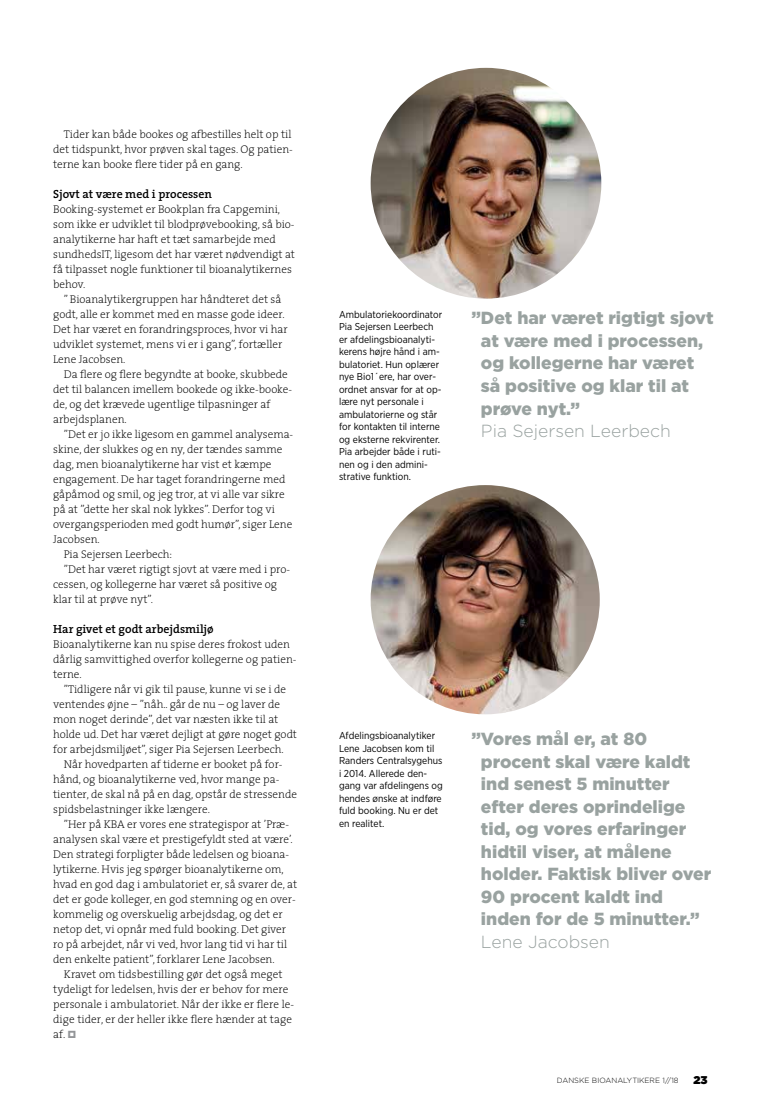
<style>
.page{position:relative;width:762px;height:1117px;background:#fff}
.page>*{position:absolute;margin:0;border:0;box-sizing:border-box;transform-origin:0 0}
.t1{font:900 17.5px/22.5px "Gotham";color:#99a2a0}
.t2{font:300 17.5px "Gotham";color:#99a2a0}
.t3{font:600 11.88px "The Serif";color:#000}
.t4{font:200 11.25px/15px "The Serif";color:#000}
.t5{font:900 11.25px "Gotham";color:#000}
.t6{font:10px/12.5px "Gotham Narrow";color:#000}
.t7{font:300 7.5px "Gotham";color:#000}
</style>
<div class="page">
<img style="left:371px;top:485px;width:229px;height:229px;border-radius:115px">
<img style="left:371px;top:68px;width:230px;height:230px;border-radius:115px">
<p class="t4" style="left:53px;top:126px;width:241px;text-indent:11px">Tider kan både bookes og afbestilles helt op til det tidspunkt, hvor prøven skal tages. Og patien&shy;terne kan booke flere tider på en gang.</p>
<p class="t3" style="left:53px;top:184px;width:160px">Sjovt at være med i processen</p>
<p class="t4" style="left:53px;top:201px;width:243px">Booking-systemet er Bookplan fra Capgemini, som ikke er udviklet til blodprøvebooking, så bio&shy;analytikerne har haft et tæt samarbejde med sundhedsIT, ligesom det har været nødvendigt at få tilpasset nogle funktioner til bioanalytikernes behov.</p>
<p class="t4" style="left:53px;top:291px;width:236px;text-indent:11px">” Bioanalytikergruppen har håndteret det så godt, alle er kommet med en masse gode ideer.<br>Det har været en forandringsproces, hvor vi har udviklet systemet, mens vi er i gang”, fortæller Lene Jacobsen.</p>
<p class="t4" style="left:53px;top:366px;width:240px;text-indent:11px">Da flere og flere begyndte at booke, skubbede det til balancen imellem bookede og ikke-booke&shy;de, og det krævede ugentlige tilpasninger af arbejdsplanen.</p>
<p class="t4" style="left:64px;top:426px;width:231px">”Det er jo ikke ligesom en gammel analysema-</p>
<p class="t4" style="left:53px;top:441px;width:231px">skine, der slukkes og en ny, der tændes samme</p>
<p class="t4" style="left:53px;top:456px;width:220px">dag, men bioanalytikerne har vist et kæmpe</p>
<p class="t4" style="left:53px;top:471px;width:234px">engagement. De har taget forandringerne med</p>
<p class="t4" style="left:53px;top:486px;width:233px">gåpåmod og smil, og jeg tror, at vi alle var sikre</p>
<p class="t4" style="left:53px;top:501px;width:223px">på at ”dette her skal nok lykkes”. Derfor tog vi</p>
<p class="t4" style="left:53px;top:516px;width:241px">overgangsperioden med godt humør”, siger Lene</p>
<p class="t4" style="left:53px;top:531px;width:48px">Jacobsen.</p>
<p class="t4" style="left:64px;top:546px;width:110px">Pia Sejersen Leerbech:</p>
<p class="t4" style="left:64px;top:561px;width:228px">”Det har været rigtigt sjovt at være med i pro-</p>
<p class="t4" style="left:53px;top:576px;width:225px">cessen, og kollegerne har været så positive og</p>
<p class="t4" style="left:53px;top:591px;width:101px">klar til at prøve nyt”.</p>
<p class="t3" style="left:53px;top:619px;width:162px">Har givet et godt arbejdsmiljø</p>
<p class="t4" style="left:53px;top:636px;width:245px">Bioanalytikerne kan nu spise deres frokost uden dårlig samvittighed overfor kollegerne og patien&shy;terne.</p>
<p class="t4" style="left:53px;top:681px;width:245px;text-indent:11px">”Tidligere når vi gik til pause, kunne vi se i de ventendes øjne – ”nåh.. går de nu – og laver de mon noget derinde”, det var næsten ikke til at holde ud. Det har været dejligt at gøre noget godt for arbejdsmiljøet”, siger Pia Sejersen Leerbech.</p>
<p class="t4" style="left:53px;top:756px;width:245px;text-indent:11px">Når hovedparten af tiderne er booket på for&shy;hånd, og bioanalytikerne ved, hvor mange pa&shy;tienter, de skal nå på en dag, opstår de stressende spidsbelastninger ikke længere.</p>
<p class="t4" style="left:53px;top:816px;width:245px;text-indent:11px">”Her på KBA er vores ene strategispor at ’Præ&shy;analysen skal være et prestigefyldt sted at være’.<br>Den strategi forpligter både ledelsen og bioana&shy;lytikerne. Hvis jeg spørger bioanalytikerne om, hvad en god dag i ambulatoriet er, så svarer de, at det er gode kolleger, en god stemning og en over&shy;kommelig og overskuelig arbejdsdag, og det er netop det, vi opnår med fuld booking. Det giver ro på arbejdet, når vi ved, hvor lang tid vi har til den enkelte patient”, forklarer Lene Jacobsen.</p>
<p class="t4" style="left:53px;top:966px;width:242px;text-indent:11px">Kravet om tidsbestilling gør det også meget tydeligt for ledelsen, hvis der er behov for mere personale i ambulatoriet. Når der ikke er flere le&shy;dige tider, er der heller ikke flere hænder at tage af.</p>
<p class="t6" style="left:339px;top:308px;width:105px">Ambulatoriekoordinator<br>Pia Sejersen Leerbech er afdelingsbioanalyti&shy;kerens højre hånd i am&shy;bulatoriet. Hun oplærer nye Bio1´ere, har over&shy;ordnet ansvar for at op&shy;lære nyt personale i ambulatorierne og står for kontakten til interne og eksterne rekvirenter.<br>Pia arbejder både i ruti&shy;nen og i den admini&shy;strative funktion.</p>
<h1 class="t1" style="left:481px;top:307px;width:234px;text-indent:-10px">”Det har været rigtigt sjovt at være med i processen, og kollegerne har været så positive og klar til at prøve nyt.”</h1>
<h1 class="t2" style="left:481px;top:419px;width:191px">Pia Sejersen Leerbech</h1>
<p class="t6" style="left:339px;top:729px;width:105px">Afdelingsbioanalytiker<br>Lene Jacobsen kom til<br>Randers Centralsygehus i 2014. Allerede den&shy;gang var afdelingens og hendes ønske at indføre fuld booking. Nu er det en realitet.</p>
<h1 class="t1" style="left:481px;top:727px;width:232px;text-indent:-10px">”Vores mål er, at 80 procent skal være kaldt ind senest 5 minutter efter deres oprindelige tid, og vores erfaringer hidtil viser, at målene holder. Faktisk bliver over<br>90 procent kaldt ind inden for de 5 minutter.”</h1>
<h1 class="t2" style="left:481px;top:930px;width:130px">Lene Jacobsen</h1>
<p class="t7" style="left:557px;top:1075px;width:123px">DANSKE BIOANALYTIKERE 1//18</p>
<p class="t5" style="left:693px;top:1071px;width:16px">23</p>
</div>
